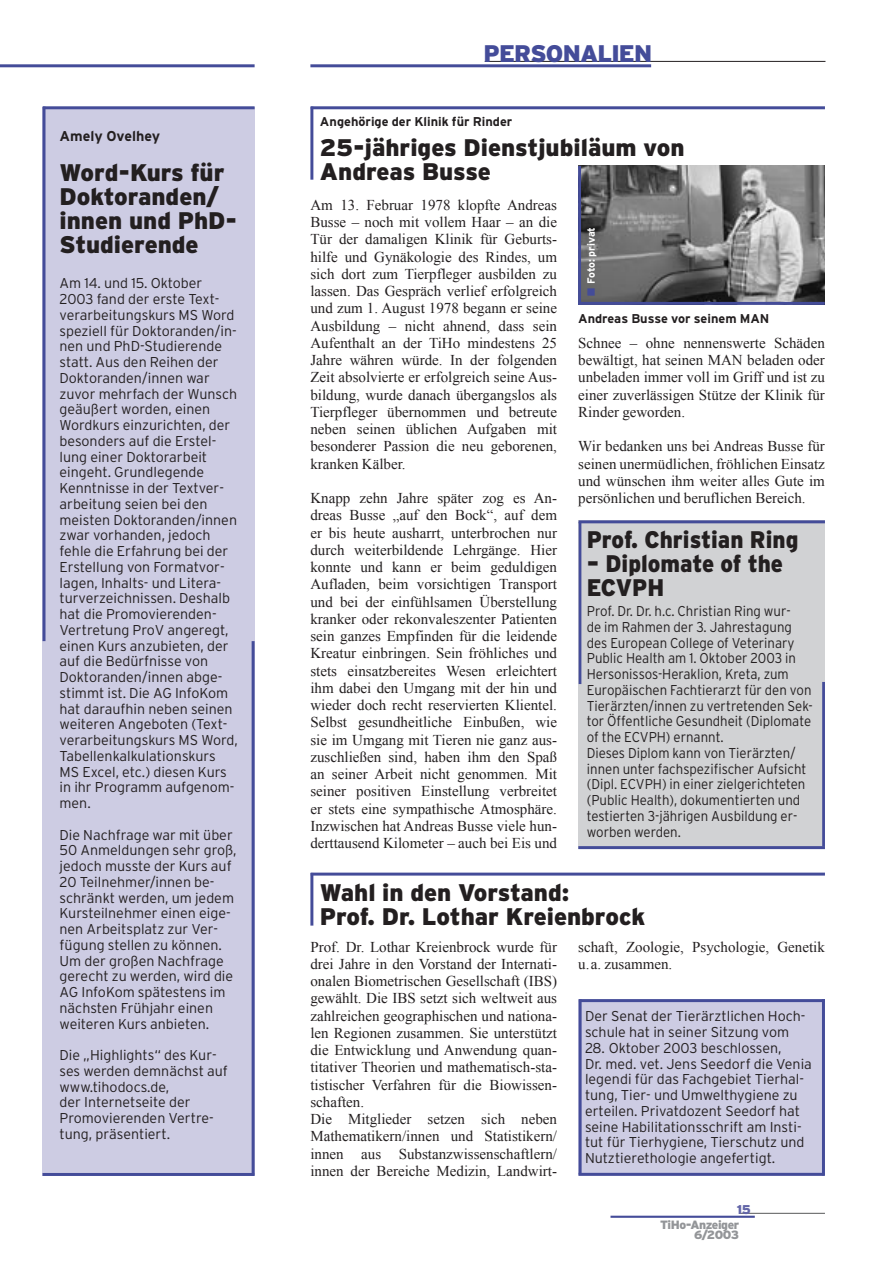
<style>
.page{position:relative;width:893px;height:1263px;background:#fff}
.page>*{position:absolute;margin:0;border:0;box-sizing:border-box;transform-origin:0 0}
.t1{font:900 24px/24px "Interstate";color:#231f20}
.t2{font:900 24px/24px "Interstate";color:#231f20;scale:.93 1}
.t3{font:900 24px "Interstate";letter-spacing:-.035em;color:#444c99}
.t4{font:15px/17.2px "Times New Roman";color:#231f20;text-align:justify}
.t5{font:300 14.25px/15.8px "Interstate";color:#231f20}
.t6{font:300 14.25px/15.8px "Interstate";color:#231f20;scale:.93 1}
.t7{font:700 14.25px "Interstate";color:#231f20}
.t8{font:700 12.75px "Interstate";color:#231f20}
.t9{font:900 12.75px "Interstate";color:#6366a8}
.t10{font:900 12px/10.5px "Interstate";letter-spacing:-.035em;color:#939598;text-align:right}
.t11{font:700 10.5px "Interstate";color:#fff}
</style>
<div class="page">
<hr style="left:740px;top:1213px;width:85px;height:1px;background:#57585a">
<hr style="left:610px;top:1216px;width:145px;height:2px;background:#444c99">
<div style="left:43px;top:107px;width:212px;height:1069px;background:#cdcce3"></div>
<hr style="left:43px;top:1173px;width:211px;height:3px;background:#444c99">
<hr style="left:252px;top:641px;width:3px;height:534px;background:#444c99">
<hr style="left:485px;top:61px;width:340px;height:1px;background:#231f20">
<hr style="left:310px;top:64px;width:341px;height:3px;background:#444c99">
<div style="left:578px;top:520px;width:247px;height:329px;background:#d1d2d4"></div>
<hr style="left:579px;top:522px;width:2px;height:162px;background:#444c99">
<hr style="left:579px;top:520px;width:246px;height:3px;background:#444c99">
<hr style="left:578px;top:846px;width:247px;height:3px;background:#444c99">
<hr style="left:822px;top:682px;width:3px;height:164px;background:#444c99">
<hr style="left:311px;top:106px;width:514px;height:3px;background:#444c99">
<hr style="left:310px;top:107px;width:3px;height:73px;background:#444c99">
<hr style="left:311px;top:873px;width:514px;height:2px;background:#444c99">
<hr style="left:310px;top:873px;width:3px;height:52px;background:#444c99">
<hr style="left:43px;top:106px;width:212px;height:3px;background:#444c99">
<hr style="left:43px;top:107px;width:2px;height:534px;background:#444c99">
<hr style="left:0;top:64px;width:255px;height:3px;background:#444c99">
<div style="left:579px;top:999px;width:246px;height:177px;background:#cdcce3"></div>
<hr style="left:579px;top:999px;width:246px;height:3px;background:#444c99">
<hr style="left:579px;top:999px;width:3px;height:176px;background:#444c99">
<hr style="left:579px;top:1173px;width:246px;height:3px;background:#444c99">
<hr style="left:822px;top:999px;width:3px;height:176px;background:#444c99">
<img style="left:581px;top:166px;width:244px;height:136px">
<hr style="left:578px;top:166px;width:3px;height:139px;background:#444c99">
<hr style="left:578px;top:302px;width:247px;height:3px;background:#444c99">
<svg style="left:587px;top:289px;width:8px;height:7px"></svg>
<p class="t7" style="left:60px;top:128px;width:102px">Amely Ovelhey</p>
<h1 class="t1" style="left:60px;top:160px;width:179px">Word-Kurs für<br>Doktoranden/ innen und PhD-<br>Studierende</h1>
<p class="t5" style="left:60px;top:275px;width:180px">Am 14. und 15. Oktober<br>2003 fand der erste Text&shy;verarbeitungskurs MS Word speziell für Doktoranden/in&shy;nen und PhD-Studierende statt. Aus den Reihen der<br>Doktoranden/innen war zuvor mehrfach der Wunsch geäußert worden, einen<br>Wordkurs einzurichten, der besonders auf die Erstel&shy;lung einer Doktorarbeit eingeht. Grundlegende<br>Kenntnisse in der Textver&shy;arbeitung seien bei den meisten Doktoranden/innen zwar vorhanden, jedoch fehle die Erfahrung bei der<br>Erstellung von Formatvor&shy;lagen, Inhalts- und Litera&shy;turverzeichnissen. Deshalb hat die Promovierenden-<br>Vertretung ProV angeregt, einen Kurs anzubieten, der auf die Bedürfnisse von<br>Doktoranden/innen abge&shy;stimmt ist. Die AG InfoKom hat daraufhin neben seinen weiteren Angeboten (Text&shy;verarbeitungskurs MS Word,<br>Tabellenkalkulationskurs<br>MS Excel, etc.) diesen Kurs in ihr Programm aufgenom&shy;men.</p>
<p class="t5" style="left:60px;top:827px;width:179px">Die Nachfrage war mit über<br>50 Anmeldungen sehr groß, jedoch musste der Kurs auf<br>20 Teilnehmer/innen be&shy;schränkt werden, um jedem<br>Kursteilnehmer einen eige&shy;nen Arbeitsplatz zur Ver&shy;fügung stellen zu können.<br>Um der großen Nachfrage gerecht zu werden, wird die<br>AG InfoKom spätestens im nächsten Frühjahr einen weiteren Kurs anbieten.</p>
<p class="t5" style="left:60px;top:1047px;width:170px">Die „Highlights“ des Kur&shy;ses werden demnächst auf www.tihodocs.de,<br>der Internetseite der<br>Promovierenden Vertre&shy;tung, präsentiert.</p>
<h1 class="t3" style="left:484px;top:40px;width:170px">PERSONALIEN</h1>
<p class="t8" style="left:320px;top:114px;width:194px">Angehörige der Klinik für Rinder</p>
<h1 class="t1" style="left:320px;top:135px;width:366px">25-jähriges Dienstjubiläum von<br>Andreas Busse</h1>
<p class="t4" style="left:310px;top:196px;width:248px">Am 13. Februar 1978 klopfte Andreas Busse – noch mit vollem Haar – an die Tür der damaligen Klinik für Geburts&shy;hilfe und Gynäkologie des Rindes, um sich dort zum Tierpfleger ausbilden zu lassen. Das Gespräch verlief erfolgreich und zum 1. August 1978 begann er seine Ausbildung – nicht ahnend, dass sein Aufenthalt an der TiHo mindestens 25<br>Jahre währen würde. In der folgenden Zeit absolvierte er erfolgreich seine Aus&shy;bildung, wurde danach übergangslos als Tierpfleger übernommen und betreute neben seinen üblichen Aufgaben mit besonderer Passion die neu geborenen, kranken Kälber.</p>
<p class="t4" style="left:310px;top:489px;width:248px">Knapp zehn Jahre später zog es An&shy;dreas Busse „auf den Bock“, auf dem er bis heute ausharrt, unterbrochen nur durch weiterbildende Lehrgänge. Hier konnte und kann er beim geduldigen Aufladen, beim vorsichtigen Transport und bei der einfühlsamen Überstellung kranker oder rekonvaleszenter Patienten sein ganzes Empfinden für die leidende Kreatur einbringen. Sein fröhliches und stets einsatzbereites Wesen erleichtert ihm dabei den Umgang mit der hin und wieder doch recht reservierten Klientel.<br>Selbst gesundheitliche Einbußen, wie sie im Umgang mit Tieren nie ganz aus&shy;zuschließen sind, haben ihm den Spaß an seiner Arbeit nicht genommen. Mit seiner positiven Einstellung verbreitet er stets eine sympathische Atmosphäre.<br>Inzwischen hat Andreas Busse viele hun&shy;derttausend Kilometer – auch bei Eis und</p>
<p class="t11" style="left:585px;top:284px;width:58px;rotate:-90deg">Foto: privat</p>
<p class="t8" style="left:578px;top:311px;width:193px">Andreas Busse vor seinem MAN</p>
<p class="t4" style="left:578px;top:334px;width:248px">Schnee – ohne nennenswerte Schäden bewältigt, hat seinen MAN beladen oder unbeladen immer voll im Griff und ist zu einer zuverlässigen Stütze der Klinik für Rinder geworden.</p>
<p class="t4" style="left:578px;top:437px;width:248px">Wir bedanken uns bei Andreas Busse für seinen unermüdlichen, fröhlichen Einsatz und wünschen ihm weiter alles Gute im persönlichen und beruflichen Bereich.</p>
<h1 class="t2" style="left:587px;top:527px;width:229px">Prof. Christian Ring</h1>
<h1 class="t2" style="left:587px;top:551px;width:213px">– Diplomate of the<br>ECVPH</h1>
<p class="t6" style="left:587px;top:603px;width:244px">Prof. Dr. Dr. h.c. Christian Ring wur-<br>de im Rahmen der 3. Jahrestagung des European College of Veterinary Public Health am 1. Oktober 2003 in Hersonissos-Heraklion, Kreta, zum Europäischen Fachtierarzt für den von Tierärzten/innen zu vertretenden Sek&shy;tor Öffentliche Gesundheit (Diplomate of the ECVPH) ernannt.<br>Dieses Diplom kann von Tierärzten/ innen unter fachspezifischer Aufsicht (Dipl. ECVPH) in einer zielgerichteten (Public Health), dokumentierten und testierten 3-jährigen Ausbildung er&shy;worben werden.</p>
<h1 class="t1" style="left:320px;top:880px;width:327px">Wahl in den Vorstand:<br>Prof. Dr. Lothar Kreienbrock</h1>
<p class="t4" style="left:310px;top:938px;width:248px;text-align:left">Prof. Dr. Lothar Kreienbrock wurde für drei Jahre in den Vorstand der Internati&shy;onalen Biometrischen Gesellschaft (IBS) gewählt. Die IBS setzt sich weltweit aus zahlreichen geographischen und nationa&shy;len Regionen zusammen. Sie unterstützt die Entwicklung und Anwendung quan&shy;titativer Theorien und mathematisch-sta&shy;tistischer Verfahren für die Biowissen&shy;schaften.<br>Die Mitglieder setzen sich neben Mathematikern/innen und Statistikern/ innen aus Substanzwissenschaftlern/ innen der Bereiche Medizin, Landwirt-</p>
<p class="t4" style="left:578px;top:938px;width:248px">schaft, Zoologie, Psychologie, Genetik u.a. zusammen.</p>
<p class="t5" style="left:585px;top:1008px;width:222px">Der Senat der Tierärztlichen Hoch&shy;schule hat in seiner Sitzung vom</p>
<p class="t5" style="left:585px;top:1040px;width:228px">28. Oktober 2003 beschlossen,<br>Dr. med. vet. Jens Seedorf die Venia legendi für das Fachgebiet Tierhal&shy;tung, Tier- und Umwelthygiene zu erteilen. Privatdozent Seedorf hat seine Habilitationsschrift am Insti&shy;tut für Tierhygiene, Tierschutz und Nutztierethologie angefertigt.</p>
<p class="t9" style="left:737px;top:1202px;width:15px">15</p>
<p class="t10" style="left:660px;top:1219px;width:81px">TiHo-Anzeiger<br>6/2003</p>
</div>
